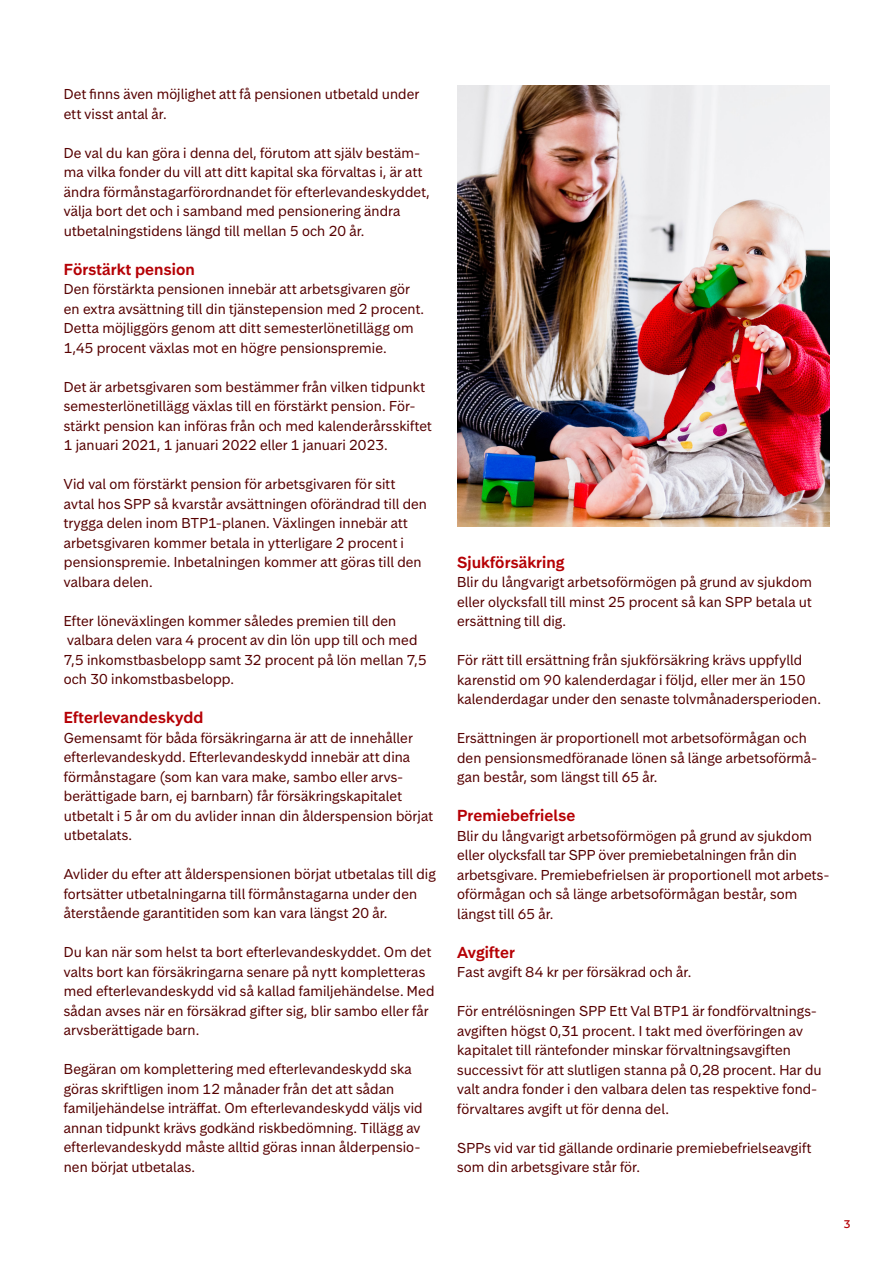
<style>
.page{position:relative;width:893px;height:1263px;background:#fff}
.page>*{position:absolute;margin:0;border:0;box-sizing:border-box;transform-origin:0 0}
.Mellanrubrik-1-2024{font:600 15px "Storebrand Text";letter-spacing:.005em;color:#b50005}
.Brödtext-2-u-avstånd-2024{font:13.5px/19.5px "Storebrand Text";letter-spacing:.005em;color:#560000}
.t1{font:500 10.5px "Storebrand Text";color:#b50005}
</style>
<div class="page">
<img style="left:457px;top:85px;width:372px;height:442px">
<p class="Brödtext-2-u-avstånd-2024" style="left:64px;top:84px;width:357px">Det finns även möjlighet att få pensionen utbetald under ett visst antal år.</p>
<p class="Brödtext-2-u-avstånd-2024" style="left:64px;top:143px;width:367px">De val du kan göra i denna del, förutom att själv bestäm&shy;ma vilka fonder du vill att ditt kapital ska förvaltas i, är att ändra förmånstagarförordnandet för efterlevandeskyddet, välja bort det och i samband med pensionering ändra utbetalningstidens längd till mellan 5 och 20 år.</p>
<p class="Mellanrubrik-1-2024" style="left:64px;top:259px;width:133px">Förstärkt pension</p>
<p class="Brödtext-2-u-avstånd-2024" style="left:64px;top:279px;width:362px">Den förstärkta pensionen innebär att arbetsgivaren gör en extra avsättning till din tjänstepension med 2 procent.<br>Detta möjliggörs genom att ditt semesterlönetillägg om 1,45 procent växlas mot en högre pensionspremie.</p>
<p class="Brödtext-2-u-avstånd-2024" style="left:64px;top:377px;width:370px">Det är arbetsgivaren som bestämmer från vilken tidpunkt semesterlönetillägg växlas till en förstärkt pension. För&shy;stärkt pension kan införas från och med kalenderårsskiftet 1 januari 2021, 1 januari 2022 eller 1 januari 2023.</p>
<p class="Brödtext-2-u-avstånd-2024" style="left:64px;top:474px;width:365px">Vid val om förstärkt pension för arbetsgivaren för sitt avtal hos SPP så kvarstår avsättningen oförändrad till den trygga delen inom BTP1-planen. Växlingen innebär att arbetsgivaren kommer betala in ytterligare 2 procent i pensionspremie. Inbetalningen kommer att göras till den valbara delen.</p>
<p class="Brödtext-2-u-avstånd-2024" style="left:64px;top:611px;width:365px">Efter löneväxlingen kommer således premien till den valbara delen vara 4 procent av din lön upp till och med 7,5 inkomstbasbelopp samt 32 procent på lön mellan 7,5 och 30 inkomstbasbelopp.</p>
<p class="Mellanrubrik-1-2024" style="left:64px;top:707px;width:141px">Efterlevandeskydd</p>
<p class="Brödtext-2-u-avstånd-2024" style="left:64px;top:728px;width:371px">Gemensamt för båda försäkringarna är att de innehåller efterlevandeskydd. Efterlevandeskydd innebär att dina förmånstagare (som kan vara make, sambo eller arvs&shy;berättigade barn, ej barnbarn) får försäkringskapitalet utbetalt i 5 år om du avlider innan din ålderspension börjat utbetalats.</p>
<p class="Brödtext-2-u-avstånd-2024" style="left:64px;top:864px;width:373px">Avlider du efter att ålderspensionen börjat utbetalas till dig fortsätter utbetalningarna till förmånstagarna under den återstående garantitiden som kan vara längst 20 år.</p>
<p class="Brödtext-2-u-avstånd-2024" style="left:64px;top:942px;width:372px">Du kan när som helst ta bort efterlevandeskyddet. Om det valts bort kan försäkringarna senare på nytt kompletteras med efterlevandeskydd vid så kallad familjehändelse. Med sådan avses när en försäkrad gifter sig, blir sambo eller får arvsberättigade barn.</p>
<p class="Brödtext-2-u-avstånd-2024" style="left:64px;top:1059px;width:360px">Begäran om komplettering med efterlevandeskydd ska göras skriftligen inom 12 månader från det att sådan familjehändelse inträffat. Om efterlevandeskydd väljs vid annan tidpunkt krävs godkänd riskbedömning. Tillägg av efterlevandeskydd måste alltid göras innan ålderpensio&shy;nen börjat utbetalas.</p>
<p class="Mellanrubrik-1-2024" style="left:457px;top:552px;width:109px">Sjukförsäkring</p>
<p class="Brödtext-2-u-avstånd-2024" style="left:457px;top:572px;width:356px;text-align:justify">Blir du långvarigt arbetsoförmögen på grund av sjukdom eller olycksfall till minst 25 procent så kan SPP betala ut ersättning till dig.</p>
<p class="Brödtext-2-u-avstånd-2024" style="left:457px;top:650px;width:365px">För rätt till ersättning från sjukförsäkring krävs uppfylld karenstid om 90 kalenderdagar i följd, eller mer än 150 kalenderdagar under den senaste tolvmånadersperioden.</p>
<p class="Brödtext-2-u-avstånd-2024" style="left:457px;top:728px;width:361px">Ersättningen är proportionell mot arbetsoförmågan och den pensionsmedföranade lönen så länge arbetsoförmå&shy;gan består, som längst till 65 år.</p>
<p class="Mellanrubrik-1-2024" style="left:457px;top:805px;width:120px">Premiebefrielse</p>
<p class="Brödtext-2-u-avstånd-2024" style="left:457px;top:826px;width:374px">Blir du långvarigt arbetsoförmögen på grund av sjukdom eller olycksfall tar SPP över premiebetalningen från din arbetsgivare. Premiebefrielsen är proportionell mot arbets&shy;oförmågan och så länge arbetsoförmågan består, som längst till 65 år.</p>
<p class="Mellanrubrik-1-2024" style="left:457px;top:942px;width:59px">Avgifter</p>
<p class="Brödtext-2-u-avstånd-2024" style="left:457px;top:962px;width:236px">Fast avgift 84 kr per försäkrad och år.</p>
<p class="Brödtext-2-u-avstånd-2024" style="left:457px;top:1001px;width:366px">För entrélösningen SPP Ett Val BTP1 är fondförvaltnings&shy;avgiften högst 0,31 procent. I takt med överföringen av kapitalet till räntefonder minskar förvaltningsavgiften successivt för att slutligen stanna på 0,28 procent. Har du valt andra fonder i den valbara delen tas respektive fond&shy;förvaltares avgift ut för denna del.</p>
<p class="Brödtext-2-u-avstånd-2024" style="left:457px;top:1138px;width:356px">SPPs vid var tid gällande ordinarie premiebefrielseavgift som din arbetsgivare står för.</p>
<p class="t1" style="left:844px;top:1217px;width:8px">3</p>
</div>
